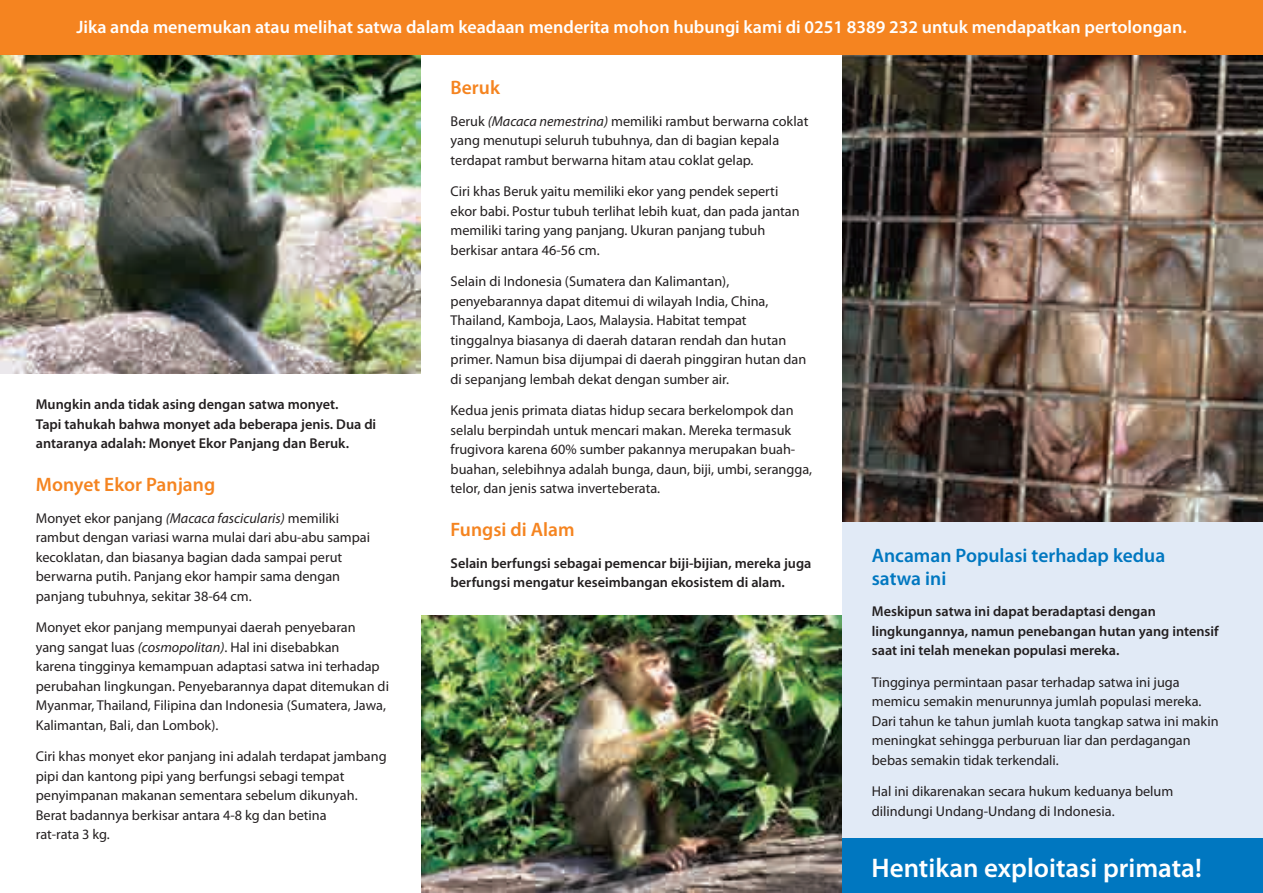
<style>
.page{position:relative;width:1263px;height:893px;background:#fff}
.page>*{position:absolute;margin:0;border:0;box-sizing:border-box;transform-origin:0 0}
.t1{font:600 27px "Myriad Pro";color:#fff}
.t2{font:600 19.5px/23.4px "Myriad Pro";color:#0077c0}
.t3{font:600 19.5px "Myriad Pro";color:#f58420}
.t4{font:600 18px "Myriad Pro";color:#fff}
.t5{font:14.25px/19.5px "Myriad Pro";color:#231f20}
.t6{font:600 14.25px/19.5px "Myriad Pro";color:#231f20}
.s1{font-style:italic}
</style>
<div class="page">
<div style="left:842px;top:348px;width:421px;height:545px;background:#e1eaf6"></div>
<img style="left:0;top:54px;width:421px;height:319px">
<img style="left:842px;top:54px;width:421px;height:467px">
<img style="left:421px;top:616px;width:421px;height:277px">
<div style="left:0;top:0;width:1263px;height:54px;background:#f58420"></div>
<div style="left:842px;top:839px;width:421px;height:54px;background:#0077c0"></div>
<p class="t4" style="left:76px;top:17px;width:1112px">Jika anda menemukan atau melihat satwa dalam keadaan menderita mohon hubungi kami di 0251 8389 232 untuk mendapatkan pertolongan.</p>
<p class="t6" style="left:36px;top:395px;width:342px">Mungkin anda tidak asing dengan satwa monyet.<br>Tapi tahukah bahwa monyet ada beberapa jenis. Dua di antaranya adalah: Monyet Ekor Panjang dan Beruk.</p>
<p class="t3" style="left:36px;top:474px;width:181px">Monyet Ekor Panjang</p>
<p class="t5" style="left:36px;top:508px;width:336px">Monyet ekor panjang <span class="s1">(Macaca fascicularis)</span> memiliki rambut dengan variasi warna mulai dari abu-abu sampai kecoklatan, dan biasanya bagian dada sampai perut berwarna putih. Panjang ekor hampir sama dengan panjang tubuhnya, sekitar 38-64 cm.</p>
<p class="t5" style="left:36px;top:618px;width:355px">Monyet ekor panjang mempunyai daerah penyebaran<br>yang sangat luas <span class="s1">(cosmopolitan)</span>. Hal ini disebabkan<br>karena tingginya kemampuan adaptasi satwa ini terhadap perubahan lingkungan. Penyebarannya dapat ditemukan di Myanmar, Thailand, Filipina dan Indonesia (Sumatera, Jawa, Kalimantan, Bali, dan Lombok).</p>
<p class="t5" style="left:36px;top:747px;width:352px">Ciri khas monyet ekor panjang ini adalah terdapat jambang pipi dan kantong pipi yang berfungsi sebagi tempat penyimpanan makanan sementara sebelum dikunyah.<br>Berat badannya berkisar antara 4-8 kg dan betina<br>rat-rata 3 kg.</p>
<p class="t3" style="left:451px;top:77px;width:51px">Beruk</p>
<p class="t5" style="left:451px;top:112px;width:359px">Beruk <span class="s1">(Macaca nemestrina)</span> memiliki rambut berwarna coklat yang menutupi seluruh tubuhnya, dan di bagian kepala terdapat rambut berwarna hitam atau coklat gelap.</p>
<p class="t5" style="left:451px;top:182px;width:351px">Ciri khas Beruk yaitu memiliki ekor yang pendek seperti ekor babi. Postur tubuh terlihat lebih kuat, dan pada jantan memiliki taring yang panjang. Ukuran panjang tubuh berkisar antara 46-56 cm.</p>
<p class="t5" style="left:451px;top:272px;width:357px">Selain di Indonesia (Sumatera dan Kalimantan), penyebarannya dapat ditemui di wilayah India, China, Thailand, Kamboja, Laos, Malaysia. Habitat tempat tinggalnya biasanya di daerah dataran rendah dan hutan primer. Namun bisa dijumpai di daerah pinggiran hutan dan di sepanjang lembah dekat dengan sumber air.</p>
<p class="t5" style="left:451px;top:401px;width:363px">Kedua jenis primata diatas hidup secara berkelompok dan selalu berpindah untuk mencari makan. Mereka termasuk frugivora karena 60% sumber pakannya merupakan buah&shy;buahan, selebihnya adalah bunga, daun, biji, umbi, serangga, telor, dan jenis satwa inverteberata.</p>
<p class="t3" style="left:451px;top:519px;width:126px">Fungsi di Alam</p>
<p class="t6" style="left:451px;top:553px;width:362px">Selain berfungsi sebagai pemencar biji-bijian, mereka juga berfungsi mengatur keseimbangan ekosistem di alam.</p>
<p class="t2" style="left:872px;top:544px;width:295px">Ancaman Populasi terhadap kedua satwa ini</p>
<p class="t6" style="left:872px;top:602px;width:348px">Meskipun satwa ini dapat beradaptasi dengan lingkungannya, namun penebangan hutan yang intensif saat ini telah menekan populasi mereka.</p>
<p class="t5" style="left:872px;top:673px;width:348px">Tingginya permintaan pasar terhadap satwa ini juga memicu semakin menurunnya jumlah populasi mereka.<br>Dari tahun ke tahun jumlah kuota tangkap satwa ini makin meningkat sehingga perburuan liar dan perdagangan bebas semakin tidak terkendali.</p>
<p class="t5" style="left:872px;top:782px;width:303px">Hal ini dikarenakan secara hukum keduanya belum dilindungi Undang-Undang di Indonesia.</p>
<p class="t1" style="left:871px;top:853px;width:332px">Hentikan exploitasi primata!</p>
</div>
